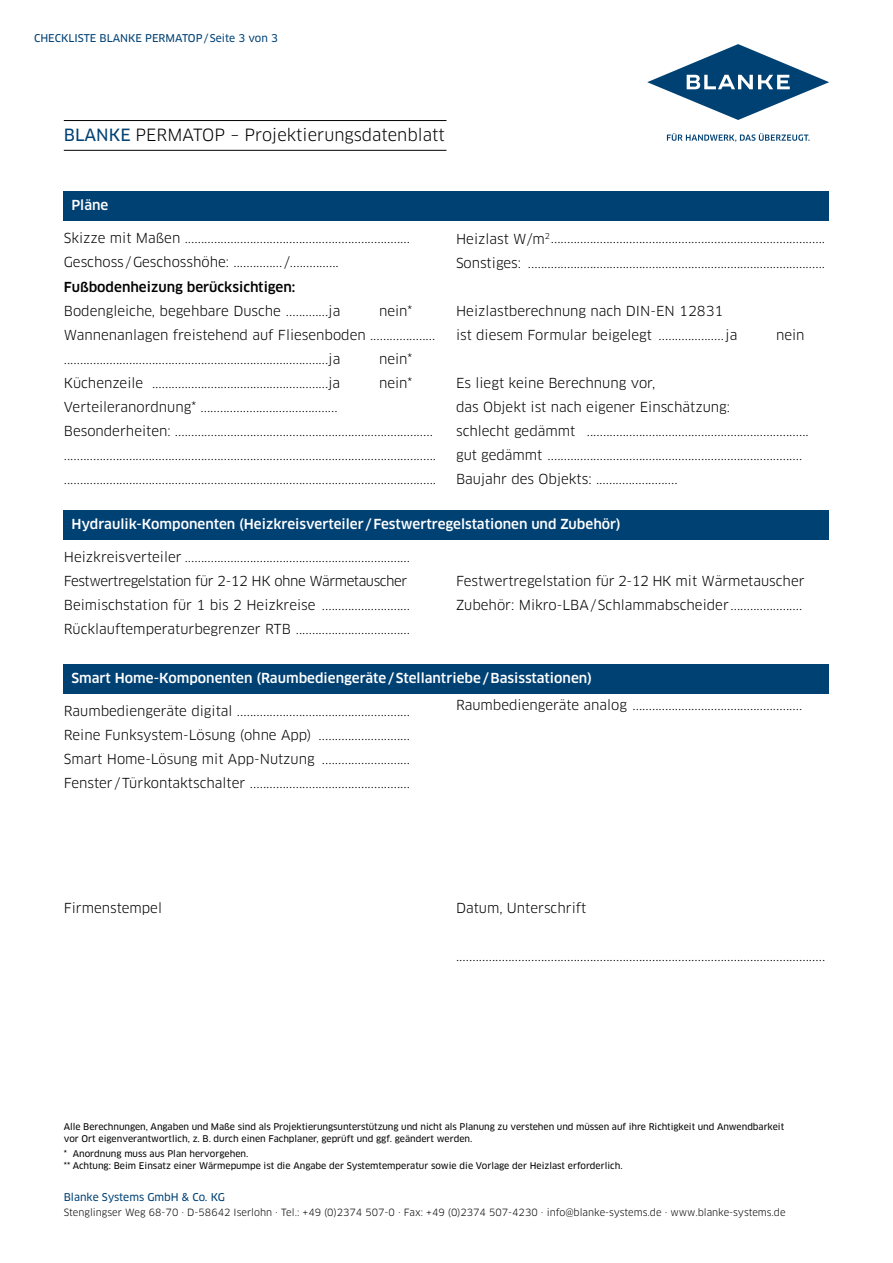
<style>
.page{position:relative;width:893px;height:1263px;background:#fff}
.page>*{position:absolute;margin:0;border:0;box-sizing:border-box;transform-origin:0 0}
.t1{font:16.5px "Clan OT";color:#000}
.t2{font:13.5px/24px "Clan OT";color:#000}
.t3{font:500 13.5px "Clan OT";color:#fff}
.t4{font:500 13.5px "Clan OT";color:#000}
.t5{font:10.5px "Clan OT News";color:#004174}
.t6{font:9.75px "Clan OT";color:#000}
.t7{font:9px/12px "Clan OT News";letter-spacing:-.005em;color:#000}
.s1{font-family:"Clan OT News";color:#004174}
</style>
<div class="page">
<div style="left:64px;top:191px;width:765px;height:30px;background:#004174"></div>
<svg style="left:667px;top:133px;width:143px;height:9px"></svg>
<svg style="left:647px;top:44px;width:182px;height:76px"></svg>
<hr style="left:64px;top:150px;width:382px;height:1px;background:#000">
<hr style="left:64px;top:120px;width:382px;height:1px;background:#000">
<div style="left:64px;top:510px;width:765px;height:30px;background:#004174"></div>
<div style="left:64px;top:664px;width:765px;height:29px;background:#004174"></div>
<p class="t5" style="left:34px;top:32px;width:245px">CHECKLISTE BLANKE PERMATOP/Seite 3 von 3</p>
<p class="t1" style="left:64px;top:125px;width:383px"><span class="s1">BLANKE</span> PERMATOP – Projektierungsdatenblatt</p>
<p class="t3" style="left:71px;top:198px;width:39px">Pläne</p>
<p class="t2" style="left:64px;top:226px;width:348px">Skizze mit Maßen .....................................................................<br>Geschoss /Geschosshöhe: ............... /...............</p>
<p class="t4" style="left:64px;top:279px;width:233px">Fußbodenheizung berücksichtigen:</p>
<p class="t2" style="left:64px;top:299px;width:278px">Bodengleiche, begehbare Dusche .............ja</p>
<p class="t2" style="left:64px;top:299px;width:373px;text-indent:315px">nein*<br>Wannenanlagen freistehend auf Fliesenboden .................... .................................................................................ja</p>
<p class="t2" style="left:379px;top:347px;width:35px">nein*</p>
<p class="t2" style="left:64px;top:371px;width:278px">Küchenzeile ......................................................ja</p>
<p class="t2" style="left:379px;top:371px;width:35px">nein*</p>
<p class="t2" style="left:64px;top:395px;width:374px">Verteileranordnung* ..........................................<br>Besonderheiten: ............................................................................... .................................................................................................................. ..................................................................................................................</p>
<p class="t2" style="left:456px;top:227px;width:371px">Heizlast W/m<sup>2</sup>....................................................................................<br>Sonstiges: ...........................................................................................</p>
<p class="t2" style="left:456px;top:299px;width:283px">Heizlastberechnung nach DIN-EN 12831 ist diesem Formular beigelegt ....................ja</p>
<p class="t2" style="left:776px;top:323px;width:30px">nein</p>
<p class="t2" style="left:456px;top:371px;width:354px">Es liegt keine Berechnung vor,<br>das Objekt ist nach eigener Einschätzung:<br>schlecht gedämmt .................................................................... gut gedämmt ..............................................................................<br>Baujahr des Objekts: .........................</p>
<p class="t3" style="left:71px;top:516px;width:551px">Hydraulik-Komponenten (Heizkreisverteiler /Festwertregelstationen und Zubehör)</p>
<p class="t2" style="left:64px;top:545px;width:348px">Heizkreisverteiler .....................................................................<br>Festwertregelstation für 2-12 HK ohne Wärmetauscher Beimischstation für 1 bis 2 Heizkreise ...........................<br>Rücklauftemperaturbegrenzer RTB ...................................</p>
<p class="t2" style="left:456px;top:569px;width:350px">Festwertregelstation für 2-12 HK mit Wärmetauscher<br>Zubehör: Mikro-LBA/Schlammabscheider ......................</p>
<p class="t3" style="left:71px;top:670px;width:522px">Smart Home-Komponenten (Raumbediengeräte/Stellantriebe/Basisstationen)</p>
<p class="t2" style="left:64px;top:699px;width:348px;text-align:justify">Raumbediengeräte digital .....................................................<br>Reine Funksystem-Lösung (ohne App) ............................<br>Smart Home-Lösung mit App-Nutzung ...........................<br>Fenster /Türkontaktschalter .................................................</p>
<p class="t2" style="left:456px;top:693px;width:348px">Raumbediengeräte analog ....................................................</p>
<p class="t2" style="left:64px;top:896px;width:100px">Firmenstempel</p>
<p class="t2" style="left:456px;top:896px;width:132px">Datum, Unterschrift</p>
<p class="t2" style="left:456px;top:944px;width:371px">.................................................................................................................</p>
<p class="t7" style="left:64px;top:1121px;width:722px">Alle Berechnungen, Angaben und Maße sind als Projektierungsunterstützung und nicht als Planung zu verstehen und müssen auf ihre Richtigkeit und Anwendbarkeit vor Ort eigenverantwortlich, z. B. durch einen Fachplaner, geprüft und ggf. geändert werden.</p>
<p class="t7" style="left:64px;top:1148px;width:560px">* Anordnung muss aus Plan hervorgehen.<br>** Achtung: Beim Einsatz einer Wärmepumpe ist die Angabe der Systemtemperatur sowie die Vorlage der Heizlast erforderlich.</p>
<p class="t5" style="left:64px;top:1191px;width:163px">Blanke Systems GmbH &amp; Co. KG</p>
<p class="t6" style="left:64px;top:1207px;width:723px">Stenglingser Weg 68-70 · D-58642 Iserlohn · Tel.: +49 (0)2374 507-0 · Fax: +49 (0)2374 507-4230 · info@blanke-systems.de · www.blanke-systems.de</p>
</div>
